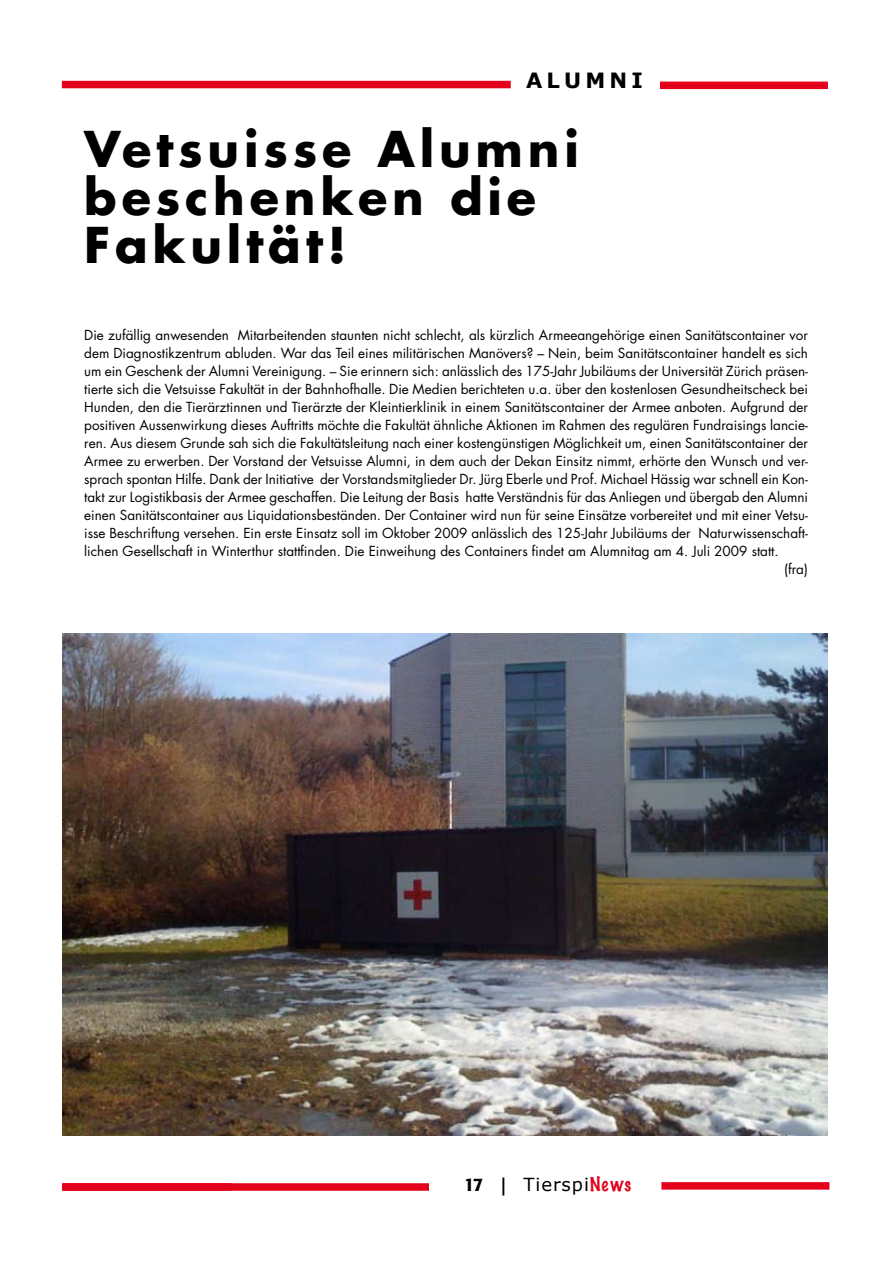
<style>
.page{position:relative;width:893px;height:1263px;background:#fff}
.page>*{position:absolute;margin:0;border:0;box-sizing:border-box;transform-origin:0 0}
.t1{font:700 48px/48px "Futura";letter-spacing:.1em;color:#000}
.t2{font:700 21px "Verdana";letter-spacing:.2em;color:#000}
.t3{font:18px "Verdana";letter-spacing:.05em;color:#000}
.t4{font:13.5px "Futura";color:#000}
.s1{font-family:"Formata BQ";font-weight:500}
.s2{font-family:"Marker Felt";font-weight:100;color:#e0041d}
</style>
<div class="page">
<div style="left:660px;top:82px;width:168px;height:7px;background:#e2001a"></div>
<div style="left:661px;top:1182px;width:168px;height:7px;background:#e2001a"></div>
<div style="left:62px;top:1183px;width:367px;height:8px;background:#e2001a"></div>
<div style="left:62px;top:81px;width:449px;height:7px;background:#e2001a"></div>
<img style="left:62px;top:634px;width:766px;height:502px">
<h2 class="t2" style="left:526px;top:67px;width:118px">ALUMNI</h2>
<h1 class="t1" style="left:84px;top:123px;width:496px">Vetsuisse Alumni beschenken die<br>Fakultät!</h1>
<p class="t4" style="left:84px;top:325px;width:725px">Die zufällig anwesenden Mitarbeitenden staunten nicht schlecht, als kürzlich Armeeangehörige einen Sanitätscontainer vor</p>
<p class="t4" style="left:84px;top:343px;width:725px">dem Diagnostikzentrum abluden. War das Teil eines militärischen Manövers? – Nein, beim Sanitätscontainer handelt es sich</p>
<p class="t4" style="left:84px;top:361px;width:725px">um ein Geschenk der Alumni Vereinigung. – Sie erinnern sich: anlässlich des 175-Jahr Jubiläums der Universität Zürich präsen-</p>
<p class="t4" style="left:84px;top:379px;width:725px">tierte sich die Vetsuisse Fakultät in der Bahnhofhalle. Die Medien berichteten u.a. über den kostenlosen Gesundheitscheck bei</p>
<p class="t4" style="left:84px;top:397px;width:725px">Hunden, den die Tierärztinnen und Tierärzte der Kleintierklinik in einem Sanitätscontainer der Armee anboten. Aufgrund der</p>
<p class="t4" style="left:84px;top:415px;width:725px">positiven Aussenwirkung dieses Auftritts möchte die Fakultät ähnliche Aktionen im Rahmen des regulären Fundraisings lancie-</p>
<p class="t4" style="left:84px;top:433px;width:725px">ren. Aus diesem Grunde sah sich die Fakultätsleitung nach einer kostengünstigen Möglichkeit um, einen Sanitätscontainer der</p>
<p class="t4" style="left:84px;top:451px;width:725px">Armee zu erwerben. Der Vorstand der Vetsuisse Alumni, in dem auch der Dekan Einsitz nimmt, erhörte den Wunsch und ver-</p>
<p class="t4" style="left:84px;top:469px;width:725px">sprach spontan Hilfe. Dank der Initiative der Vorstandsmitglieder Dr. Jürg Eberle und Prof. Michael Hässig war schnell ein Kon-</p>
<p class="t4" style="left:84px;top:487px;width:725px">takt zur Logistikbasis der Armee geschaffen. Die Leitung der Basis hatte Verständnis für das Anliegen und übergab den Alumni</p>
<p class="t4" style="left:84px;top:505px;width:725px">einen Sanitätscontainer aus Liquidationsbeständen. Der Container wird nun für seine Einsätze vorbereitet und mit einer Vetsu-</p>
<p class="t4" style="left:84px;top:523px;width:725px">isse Beschriftung versehen. Ein erste Einsatz soll im Oktober 2009 anlässlich des 125-Jahr Jubiläums der Naturwissenschaft-</p>
<p class="t4" style="left:84px;top:541px;width:696px">lichen Gesellschaft in Winterthur stattfinden. Die Einweihung des Containers findet am Alumnitag am 4. Juli 2009 statt.</p>
<p class="t4" style="left:784px;top:559px;width:25px">(fra)</p>
<h3 class="t3" style="left:464px;top:1173px;width:169px"><span class="s1">17 |</span> Tierspi<span class="s2">News</span></h3>
</div>
